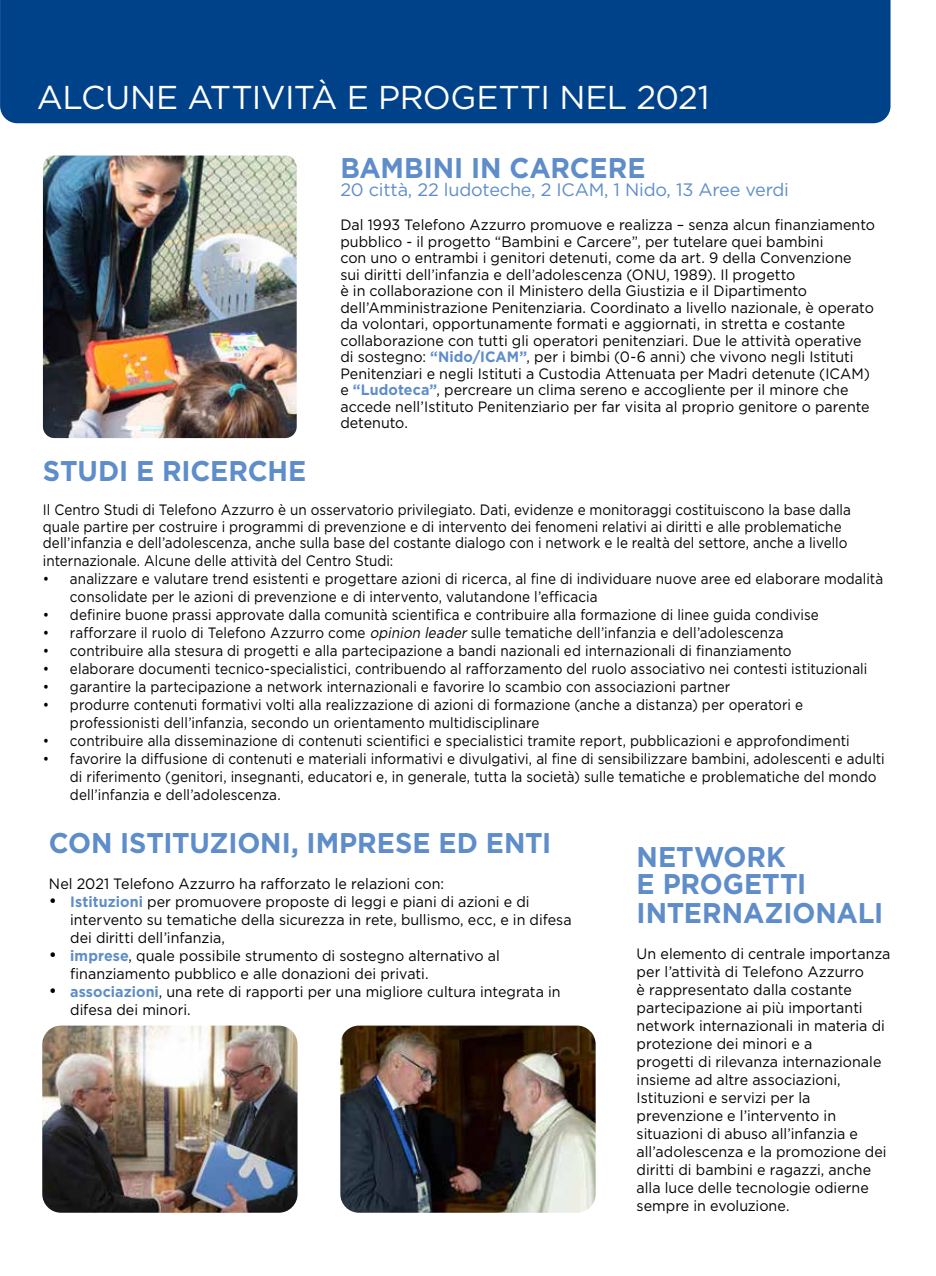
<style>
.page{position:relative;width:936px;height:1276px;background:#fff}
.page>*{position:absolute;margin:0;border:0;box-sizing:border-box;transform-origin:0 0}
.t1{font:33px "Gotham";letter-spacing:-.015em;color:#fff}
.t2{font:700 28.5px/27.9px "Gotham";letter-spacing:-.005em;color:#5e8dca;scale:.95 1}
.t3{font:18px "Gotham";letter-spacing:-.01em;color:#5e8dca}
.t4{font:15px/18px "Gotham";color:#000;scale:.9 1}
.t5{font:15px/18px "Gotham";color:#000;scale:.95 1}
.s1{font-weight:700;color:#5e8dca}
.s2{font-style:italic}
.s3{font-size:18px}
</style>
<div class="page">
<div style="left:0;top:0;width:891px;height:124px;background:#004289"></div>
<img style="left:42px;top:1025px;width:255px;height:187px">
<img style="left:340px;top:1025px;width:255px;height:187px">
<img style="left:43px;top:155px;width:254px;height:283px">
<h1 class="t1" style="left:37px;top:76px;width:674px">ALCUNE ATTIVITÀ E PROGETTI NEL 2021</h1>
<h2 class="t2" style="left:340px;top:154px;width:323px">BAMBINI IN CARCERE</h2>
<p class="t3" style="left:340px;top:178px;width:450px">20 città, 22 ludoteche, 2 ICAM, 1 Nido, 13 Aree verdi</p>
<p class="t5" style="left:340px;top:216px;width:564px;line-height:16.5px">Dal 1993 Telefono Azzurro promuove e realizza – senza alcun finanziamento pubblico - il progetto “Bambini e Carcere”, per tutelare quei bambini<br>con uno o entrambi i genitori detenuti, come da art. 9 della Convenzione<br>sui diritti dell’infanzia e dell’adolescenza (ONU, 1989). Il progetto<br>è in collaborazione con il Ministero della Giustizia e il Dipartimento dell’Amministrazione Penitenziaria. Coordinato a livello nazionale, è operato da volontari, opportunamente formati e aggiornati, in stretta e costante collaborazione con tutti gli operatori penitenziari. Due le attività operative di sostegno: <span class="s1">“Nido/ICAM”</span>, per i bimbi (0-6 anni) che vivono negli Istituti Penitenziari e negli Istituti a Custodia Attenuata per Madri detenute (ICAM) e <span class="s1">“Ludoteca”</span>, percreare un clima sereno e accogliente per il minore che accede nell’Istituto Penitenziario per far visita al proprio genitore o parente detenuto.</p>
<h2 class="t2" style="left:43px;top:456px;width:279px">STUDI E RICERCHE</h2>
<p class="t4" style="left:43px;top:501px;width:899px;line-height:16.5px">Il Centro Studi di Telefono Azzurro è un osservatorio privilegiato. Dati, evidenze e monitoraggi costituiscono la base dalla quale partire per costruire i programmi di prevenzione e di intervento dei fenomeni relativi ai diritti e alle problematiche dell’infanzia e dell’adolescenza, anche sulla base del costante dialogo con i network e le realtà del settore, anche a livello</p>
<p class="t4" style="left:43px;top:551px;width:391px">internazionale. Alcune delle attività del Centro Studi:</p>
<p class="t4" style="left:70px;top:569px;width:905px;text-indent:-27px">• analizzare e valutare trend esistenti e progettare azioni di ricerca, al fine di individuare nuove aree ed elaborare modalità consolidate per le azioni di prevenzione e di intervento, valutandone l’efficacia</p>
<p class="t4" style="left:43px;top:605px;width:863px">• definire buone prassi approvate dalla comunità scientifica e contribuire alla formazione di linee guida condivise</p>
<p class="t4" style="left:43px;top:623px;width:824px">• rafforzare il ruolo di Telefono Azzurro come <span class="s2">opinion leader</span>sulle tematiche dell’infanzia e dell’adolescenza</p>
<p class="t4" style="left:43px;top:641px;width:833px">• contribuire alla stesura di progetti e alla partecipazione a bandi nazionali ed internazionali di finanziamento</p>
<p class="t4" style="left:43px;top:659px;width:917px">• elaborare documenti tecnico-specialistici, contribuendo al rafforzamento del ruolo associativo nei contesti istituzionali</p>
<p class="t4" style="left:43px;top:677px;width:765px">• garantire la partecipazione a network internazionali e favorire lo scambio con associazioni partner</p>
<p class="t4" style="left:70px;top:695px;width:816px;text-indent:-27px">• produrre contenuti formativi volti alla realizzazione di azioni di formazione (anche a distanza) per operatori e professionisti dell’infanzia, secondo un orientamento multidisciplinare</p>
<p class="t4" style="left:43px;top:731px;width:897px">• contribuire alla disseminazione di contenuti scientifici e specialistici tramite report, pubblicazioni e approfondimenti</p>
<p class="t4" style="left:70px;top:749px;width:906px;text-indent:-27px">• favorire la diffusione di contenuti e materiali informativi e divulgativi, al fine di sensibilizzare bambini, adolescenti e adulti di riferimento (genitori, insegnanti, educatori e, in generale, tutta la società) sulle tematiche e problematiche del mondo dell’infanzia e dell’adolescenza.</p>
<h2 class="t2" style="left:49px;top:828px;width:530px">CON ISTITUZIONI, IMPRESE ED ENTI</h2>
<p class="t5" style="left:49px;top:874px;width:417px">Nel 2021 Telefono Azzurro ha rafforzato le relazioni con:</p>
<p class="t5" style="left:70px;top:892px;width:529px;text-indent:-21px"><span class="s3">•</span> <span class="s1">Istituzioni</span> per promuovere proposte di leggi e piani di azioni e di intervento su tematiche della sicurezza in rete, bullismo, ecc, e in difesa dei diritti dell’infanzia,</p>
<p class="t5" style="left:70px;top:946px;width:453px;text-indent:-21px"><span class="s3">•</span> <span class="s1">imprese</span>, quale possibile strumento di sostegno alternativo al finanziamento pubblico e alle donazioni dei privati.</p>
<p class="t5" style="left:70px;top:982px;width:517px;text-indent:-21px"><span class="s3">•</span> <span class="s1">associazioni</span>, una rete di rapporti per una migliore cultura integrata in difesa dei minori.</p>
<h2 class="t2" style="left:636px;top:842px;width:261px">NETWORK<br>E PROGETTI<br>INTERNAZIONALI</h2>
<p class="t5" style="left:636px;top:944px;width:269px">Un elemento di centrale importanza per l’attività di Telefono Azzurro<br>è rappresentato dalla costante partecipazione ai più importanti network internazionali in materia di protezione dei minori e a<br>progetti di rilevanza internazionale insieme ad altre associazioni,<br>Istituzioni e servizi per la prevenzione e l’intervento in situazioni di abuso all’infanzia e all’adolescenza e la promozione dei diritti di bambini e ragazzi, anche alla luce delle tecnologie odierne sempre in evoluzione.</p>
</div>
